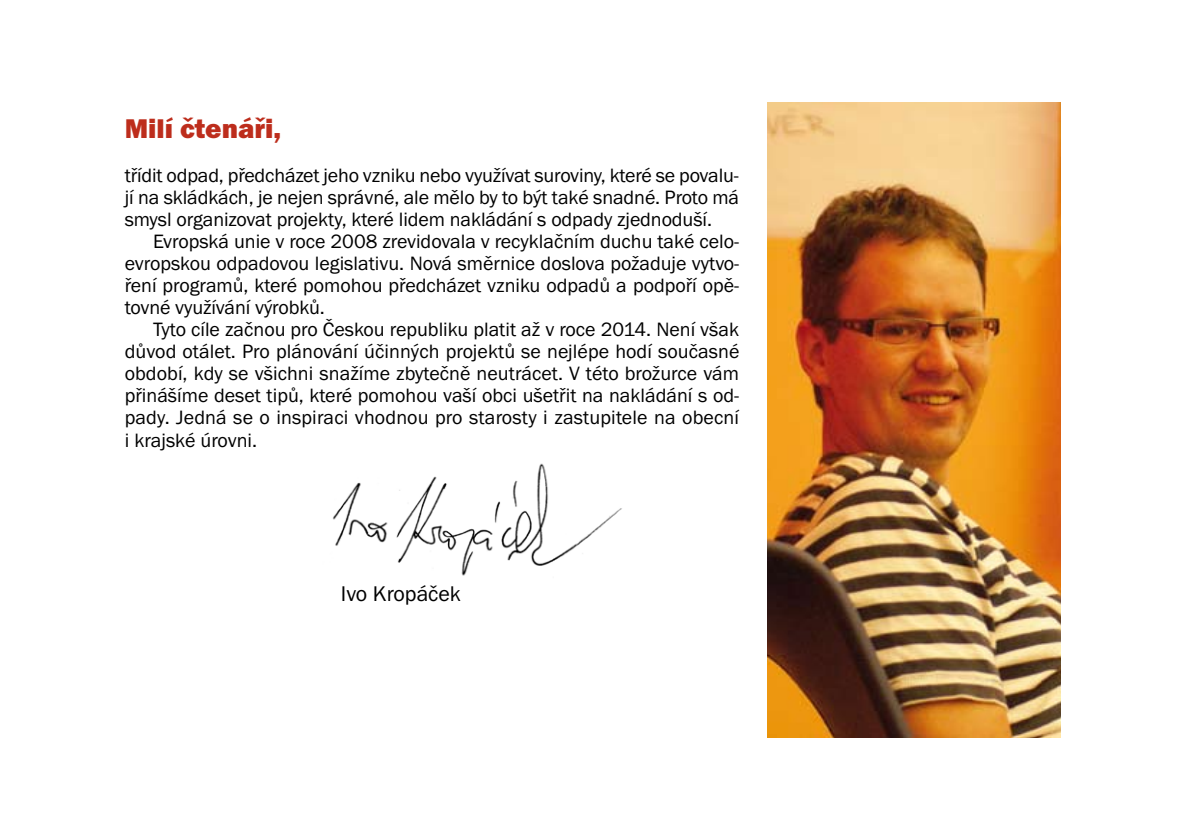
<style>
.page{position:relative;width:1191px;height:840px;background:#fff}
.page>*{position:absolute;margin:0;border:0;box-sizing:border-box;transform-origin:0 0}
.t1{font:28px "Franklin Got Itc TOT Hea";color:#bd2d1c}
.t2{font:22px "Franklin Got Itc TOT Boo";color:#000}
.t3{font:20px/22px "Franklin Got Itc TOT Boo";letter-spacing:-.005em;color:#000;text-align:justify}
</style>
<div class="page">
<img style="left:333px;top:463px;width:289px;height:113px">
<img style="left:767px;top:102px;width:293px;height:635px">
<h1 class="t1" style="left:125px;top:112px;width:158px">Milí čtenáři,</h1>
<p class="t3" style="left:125px;top:165px;width:616px">třídit odpad, předcházet jeho vzniku nebo využívat suroviny, které se povalu&shy;jí na skládkách, je nejen správné, ale mělo by to být také snadné. Proto má smysl organizovat projekty, které lidem nakládání s odpady zjednoduší.</p>
<p class="t3" style="left:125px;top:231px;width:616px;text-indent:28px">Evropská unie v roce 2008 zrevidovala v recyklačním duchu také celo&shy;evropskou odpadovou legislativu. Nová směrnice doslova požaduje vytvo&shy;ření programů, které pomohou předcházet vzniku odpadů a podpoří opě&shy;tovné využívání výrobků.</p>
<p class="t3" style="left:125px;top:319px;width:616px;text-indent:28px">Tyto cíle začnou pro Českou republiku platit až v roce 2014. Není však důvod otálet. Pro plánování účinných projektů se nejlépe hodí současné období, kdy se všichni snažíme zbytečně neutrácet. V této brožurce vám přinášíme deset tipů, které pomohou vaší obci ušetřit na nakládání s od&shy;pady. Jedná se o inspiraci vhodnou pro starosty i zastupitele na obecní i krajské úrovni.</p>
<p class="t2" style="left:341px;top:580px;width:122px">Ivo Kropáček</p>
</div>
